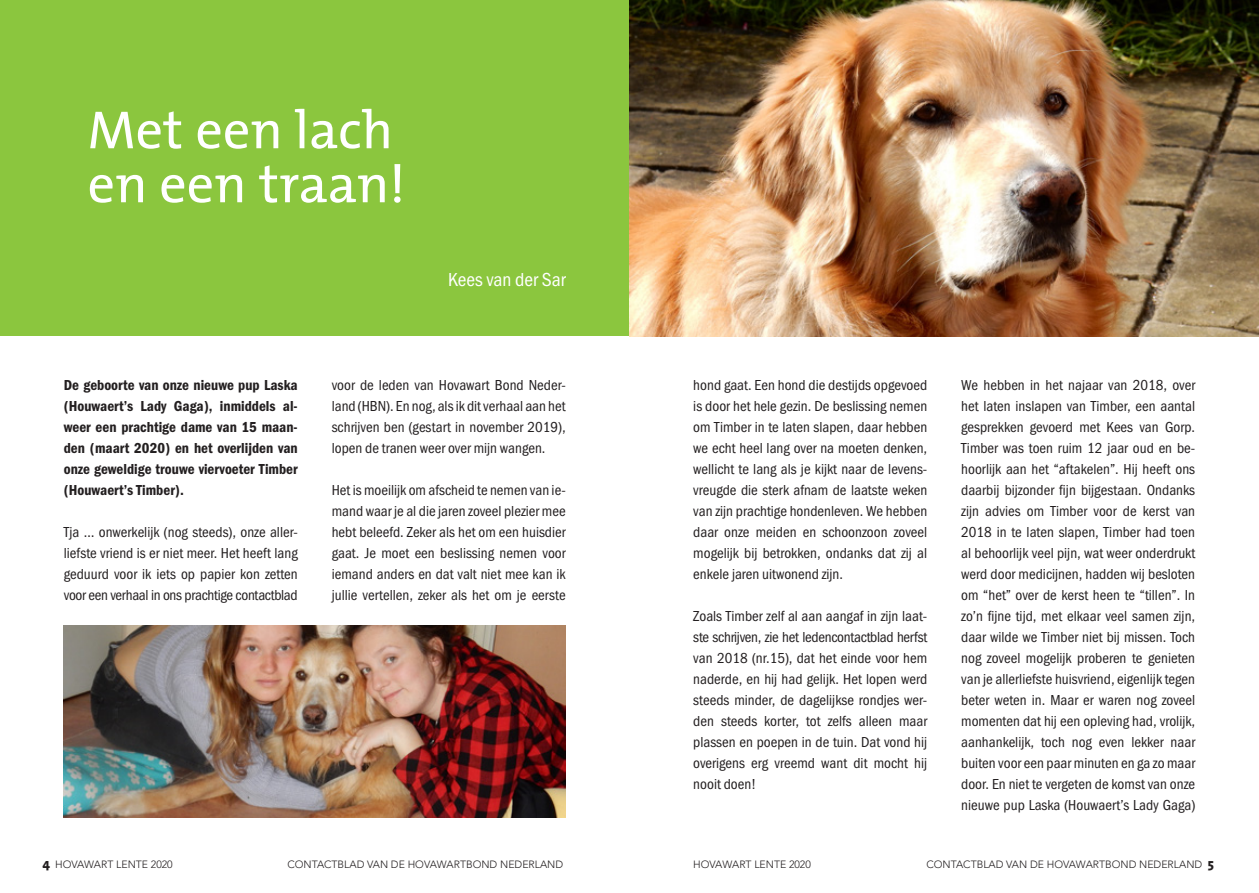
<style>
.page{position:relative;width:1259px;height:893px;background:#fff}
.page>*{position:absolute;margin:0;border:0;box-sizing:border-box;transform-origin:0 0}
.tuskop{font:54px "The Mix";color:#fff}
.tuskop-2{font:19.5px "Franklin Got URWTCE Boo Con";color:#fff}
.t1{font:15px/21px "Franklin Got URWTCE Boo Con";color:#231f20;text-align:justify}
.t2{font:15px/21px "Franklin Got URWTCE Dem Con";color:#231f20;text-align:justify}
.t3{font:300 10.5px "Avenir";color:#231f20}
.s1{font-family:"The Sans";font-weight:800;font-size:13.5px}
</style>
<div class="page">
<div style="left:0;top:0;width:629px;height:336px;background:#8bc63e"></div>
<img style="left:629px;top:0;width:630px;height:337px">
<img style="left:64px;top:625px;width:502px;height:192px">
<p class="tuskop" style="left:88px;top:85px;width:307px">Met een lach</p>
<p class="tuskop" style="left:88px;top:139px;width:319px">en een traan!</p>
<p class="tuskop-2" style="left:448px;top:269px;width:119px">Kees van der Sar</p>
<p class="t2" style="left:64px;top:375px;width:235px">De geboorte van onze nieuwe pup Laska (Houwaert’s Lady Gaga), inmiddels al&shy;weer een prachtige dame van 15 maan&shy;den (maart 2020) en het overlijden van onze geweldige trouwe viervoeter Timber (Houwaert’s Timber).</p>
<p class="t1" style="left:64px;top:522px;width:235px">Tja … onwerkelijk (nog steeds), onze aller&shy;liefste vriend is er niet meer. Het heeft lang geduurd voor ik iets op papier kon zetten voor een verhaal in ons prachtige contactblad</p>
<p class="t1" style="left:332px;top:375px;width:235px">voor de leden van Hovawart Bond Neder&shy;land (HBN). En nog, als ik dit verhaal aan het schrijven ben (gestart in november 2019), lopen de tranen weer over mijn wangen.</p>
<p class="t1" style="left:332px;top:480px;width:235px">Het is moeilijk om afscheid te nemen van ie&shy;mand waar je al die jaren zoveel plezier mee hebt beleefd. Zeker als het om een huisdier gaat. Je moet een beslissing nemen voor iemand anders en dat valt niet mee kan ik jullie vertellen, zeker als het om je eerste</p>
<p class="t1" style="left:693px;top:375px;width:235px">hond gaat. Een hond die destijds opgevoed is door het hele gezin. De beslissing nemen om Timber in te laten slapen, daar hebben we echt heel lang over na moeten denken, wellicht te lang als je kijkt naar de levens&shy;vreugde die sterk afnam de laatste weken van zijn prachtige hondenleven. We hebben daar onze meiden en schoonzoon zoveel mogelijk bij betrokken, ondanks dat zij al enkele jaren uitwonend zijn.</p>
<p class="t1" style="left:693px;top:606px;width:235px">Zoals Timber zelf al aan aangaf in zijn laat&shy;ste schrijven, zie het ledencontactblad herfst van 2018 (nr.15), dat het einde voor hem naderde, en hij had gelijk. Het lopen werd steeds minder, de dagelijkse rondjes wer&shy;den steeds korter, tot zelfs alleen maar plassen en poepen in de tuin. Dat vond hij overigens erg vreemd want dit mocht hij nooit doen!</p>
<p class="t1" style="left:961px;top:375px;width:235px">We hebben in het najaar van 2018, over het laten inslapen van Timber, een aantal gesprekken gevoerd met Kees van Gorp.<br>Timber was toen ruim 12 jaar oud en be&shy;hoorlijk aan het “aftakelen”. Hij heeft ons daarbij bijzonder fijn bijgestaan. Ondanks zijn advies om Timber voor de kerst van 2018 in te laten slapen, Timber had toen al behoorlijk veel pijn, wat weer onderdrukt werd door medicijnen, hadden wij besloten om “het” over de kerst heen te “tillen”. In zo’n fijne tijd, met elkaar veel samen zijn, daar wilde we Timber niet bij missen. Toch nog zoveel mogelijk proberen te genieten van je allerliefste huisvriend, eigenlijk tegen beter weten in. Maar er waren nog zoveel momenten dat hij een opleving had, vrolijk, aanhankelijk, toch nog even lekker naar buiten voor een paar minuten en ga zo maar door. En niet te vergeten de komst van onze nieuwe pup Laska (Houwaert’s Lady Gaga)</p>
<p class="t3" style="left:43px;top:858px;width:132px"><span class="s1">4</span> HOVAWART LENTE 2020</p>
<p class="t3" style="left:287px;top:858px;width:277px">CONTACTBLAD VAN DE HOVAWARTBOND NEDERLAND</p>
<p class="t3" style="left:693px;top:858px;width:119px">HOVAWART LENTE 2020</p>
<p class="t3" style="left:926px;top:858px;width:289px">CONTACTBLAD VAN DE HOVAWARTBOND NEDERLAND <span class="s1">5</span></p>
</div>
